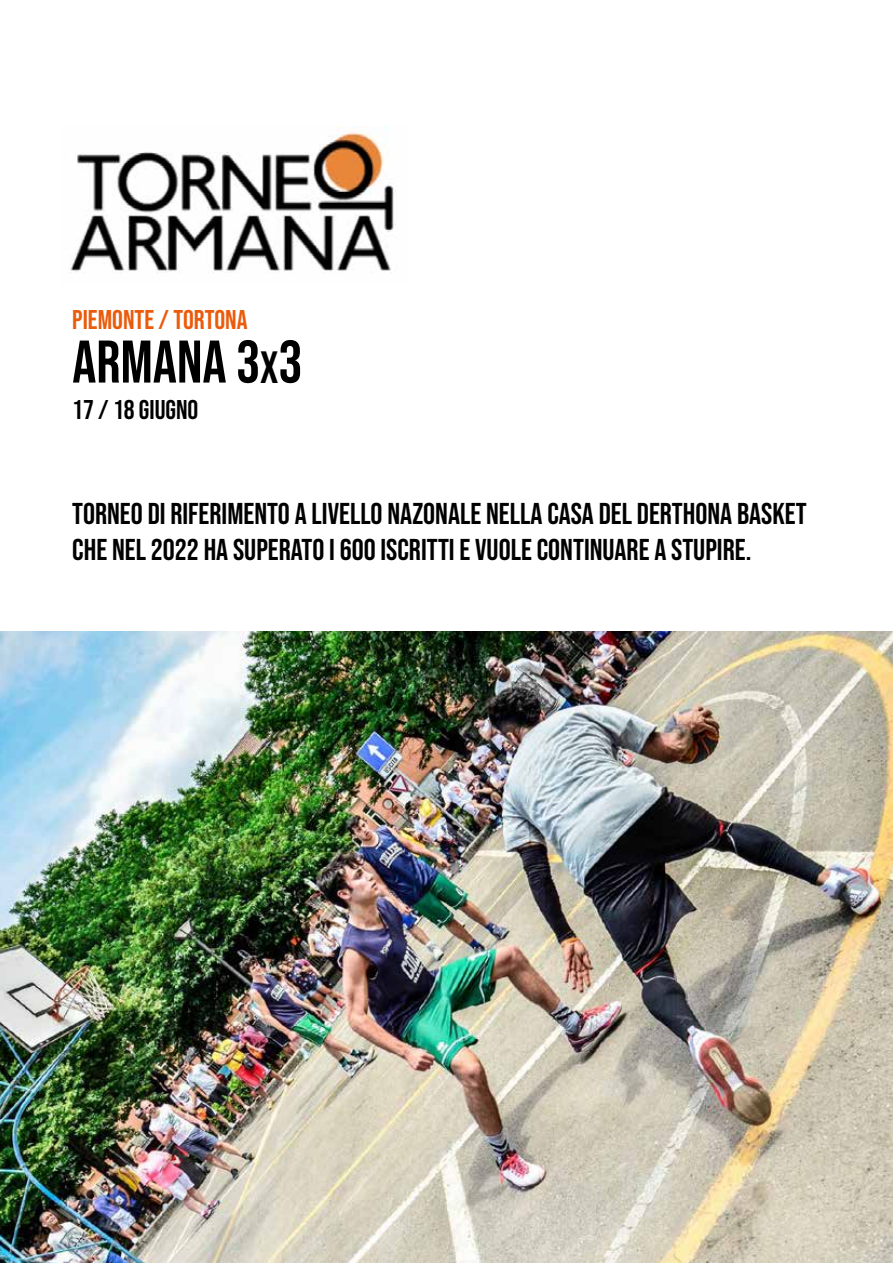
<style>
.page{position:relative;width:893px;height:1263px;background:#fff}
.page>*{position:absolute;margin:0;border:0;box-sizing:border-box;transform-origin:0 0}
.t1{font:60px "Bebas Neue";color:#000}
.t2{font:30px/36px "Bebas Neue";color:#000}
.t3{font:27px "Bebas Neue";color:#ea5b0b}
.t4{font:27px "Bebas Neue";color:#000}
.s1{font-size:45px}
</style>
<div class="page">
<hr style="left:892px;top:0;width:1px;height:1263px;background:#000">
<img style="left:0;top:631px;width:893px;height:632px">
<img style="left:70px;top:126px;width:327px;height:147px">
<p class="t3" style="left:72px;top:304px;width:177px">PIEMONTE / TORTONA</p>
<h1 class="t1" style="left:72px;top:328px;width:232px">ARMANA 3<span class="s1">X</span>3</h1>
<p class="t4" style="left:72px;top:394px;width:128px">17 / 18 GIUGNO</p>
<p class="t2" style="left:72px;top:495px;width:736px">TORNEO DI RIFERIMENTO A LIVELLO NAZONALE NELLA CASA DEL DERTHONA BASKET<br>CHE NEL 2022 HA SUPERATO I 600 ISCRITTI E VUOLE CONTINUARE A STUPIRE.</p>
</div>
